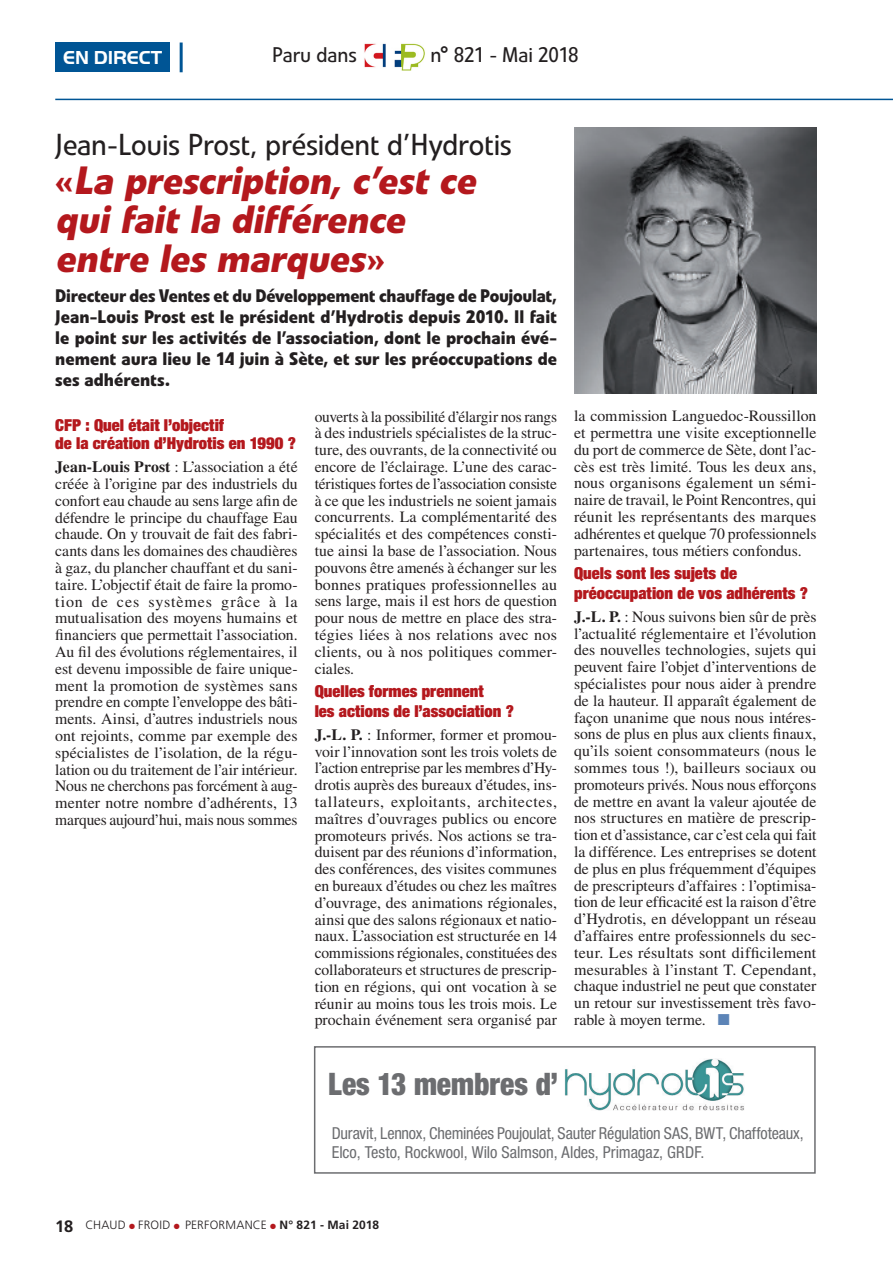
<style>
.page{position:relative;width:893px;height:1263px;background:#fff}
.page>*{position:absolute;margin:0;border:0;box-sizing:border-box;transform-origin:0 0}
.t1{font:italic 700 39px/39px "Linotype Veto";color:#b4181d}
.t2{font:900 condensed 31.05px "Helvetica Neue";color:#6c6d70;scale:.95 1}
.t3{font:30px "Linotype Veto";letter-spacing:-.01em;color:#231f20}
.t4{font:21px "Linotype Veto";letter-spacing:-.01em;color:#231f20}
.t5{font:700 19.5px "Handel Gothic LT";color:#fff}
.t6{font:700 18px/21px "Linotype Veto";color:#231f20;text-align:justify}
.t7{font:900 expanded 16.5px/19.8px "Helvetica Neue";letter-spacing:.005em;color:#b4181d}
.t8{font:condensed 16.5px/19.5px "Helvetica Neue";letter-spacing:-.01em;color:#6c6d70}
.t9{font:15.75px/16.8px "Times";color:#231f20;text-align:justify}
.t10{font:300 12px "Frutiger";letter-spacing:.02em;color:#231f20}
.s1{font-style:normal}
.s2{font-weight:700}
.s3{color:#5c84b7}
.s4{font-weight:700;font-size:16.5px}
.s5{color:#b4181d}
</style>
<div class="page">
<div style="left:55px;top:43px;width:115px;height:29px;background:#005595"></div>
<hr style="left:180px;top:43px;width:3px;height:29px;background:#005595">
<hr style="left:55px;top:99px;width:838px;height:1px;background:#005595">
<img style="left:574px;top:128px;width:242px;height:266px">
<div style="left:314px;top:1046px;width:502px;height:128px;border:2px solid #6c6d70"></div>
<img style="left:564px;top:1059px;width:180px;height:52px">
<img style="left:364px;top:43px;width:61px;height:27px">
<p class="t5" style="left:63px;top:47px;width:101px">EN DIRECT</p>
<h3 class="t4" style="left:272px;top:42px;width:86px">Paru dans</h3>
<h3 class="t4" style="left:430px;top:42px;width:150px">n° 821 - Mai 2018</h3>
<h3 class="t3" style="left:55px;top:127px;width:458px">Jean-Louis Prost, président d’Hydrotis</h3>
<h1 class="t1" style="left:55px;top:161px;width:430px"><span class="s1">«</span> La prescription,c’estce quifaitla différence entre les marques<span class="s1">»</span></h1>
<p class="t6" style="left:55px;top:285px;width:503px">Directeur des Ventes et du Développement chauffage de Poujoulat, Jean-Louis Prost est le président d’Hydrotis depuis 2010. Il fait le point sur les activités de l’association, dont le prochain évé&shy;nement aura lieu le 14 juin à Sète, et sur les préoccupations de ses adhérents.</p>
<p class="t9" style="left:315px;top:408px;width:244px">ouverts à la possibilité d’élargir nos rangs à des industriels spécialistes de la struc&shy;ture, des ouvrants, de la connectivité ou encore de l’éclairage. L’une des carac&shy;téristiques fortes de l’association consiste à ce que les industriels ne soient jamais concurrents. La complémentarité des spécialités et des compétences consti&shy;tue ainsi la base de l’association. Nous pouvons être amenés à échanger sur les bonnes pratiques professionnelles au sens large, mais il est hors de question pour nous de mettre en place des stra&shy;tégies liées à nos relations avec nos clients, ou à nos politiques commer&shy;ciales.</p>
<p class="t7" style="left:315px;top:681px;width:201px">Quelles formes prennent<br>les actions de l’association ?</p>
<p class="t9" style="left:315px;top:726px;width:244px"><span class="s2">J.-L. P.</span> : Informer, former et promou&shy;voir l’innovation sont les trois volets de l’action entreprise par les membres d’Hy&shy;drotis auprès des bureaux d’études, ins&shy;tallateurs, exploitants, architectes, maîtres d’ouvrages publics ou encore promoteurs privés. Nos actions se tra&shy;duisent par des réunions d’information, des conférences, des visites communes en bureaux d’études ou chez les maîtres d’ouvrage, des animations régionales, ainsi que des salons régionaux et natio&shy;naux. L’association est structurée en 14 commissions régionales, constituées des collaborateurs et structures de prescrip&shy;tion en régions, qui ont vocation à se réunir au moins tous les trois mois. Le prochain événement sera organisé par</p>
<p class="t7" style="left:55px;top:415px;width:242px;line-height:18.8px">CFP : Quel était l’objectif<br>de la création d’Hydrotis en 1990 ?</p>
<p class="t9" style="left:55px;top:458px;width:244px"><span class="s2">Jean-Louis Prost</span> : L’association a été créée à l’origine par des industriels du confort eau chaude au sens large afin de défendre le principe du chauffage Eau chaude. On y trouvait de fait des fabri&shy;cants dans les domaines des chaudières à gaz, du plancher chauffant et du sani&shy;taire. L’objectif était de faire la promo&shy;tion de ces systèmes grâce à la mutualisation des moyens humains et financiers que permettait l’association.<br>Au fil des évolutions réglementaires, il est devenu impossible de faire unique&shy;ment la promotion de systèmes sans prendre en compte l’enveloppe des bâti&shy;ments. Ainsi, d’autres industriels nous ont rejoints, comme par exemple des spécialistes de l’isolation, de la régu&shy;lation ou du traitement de l’air intérieur.<br>Nous ne cherchons pas forcément à aug&shy;menter notre nombre d’adhérents, 13 marques aujourd’hui, mais nous sommes</p>
<p class="t9" style="left:574px;top:407px;width:244px">la commission Languedoc-Roussillon et permettra une visite exceptionnelle du port de commerce de Sète, dont l’ac&shy;cès est très limité. Tous les deux ans, nous organisons également un sémi&shy;naire de travail, le Point Rencontres, qui réunit les représentants des marques adhérentes et quelque 70 professionnels partenaires, tous métiers confondus.</p>
<p class="t7" style="left:574px;top:563px;width:236px">Quels sont les sujets de préoccupation de vos adhérents ?</p>
<p class="t9" style="left:574px;top:608px;width:244px"><span class="s2">J.-L. P.</span> : Nous suivons bien sûr de près l’actualité réglementaire et l’évolution des nouvelles technologies, sujets qui peuvent faire l’objet d’interventions de spécialistes pour nous aider à prendre de la hauteur. Il apparaît également de façon unanime que nous nous intéres&shy;sons de plus en plus aux clients finaux, qu’ils soient consommateurs (nous le sommes tous !), bailleurs sociaux ou promoteurs privés. Nous nous efforçons de mettre en avant la valeur ajoutée de nos structures en matière de prescrip&shy;tion et d’assistance, car c’est cela qui fait la différence. Les entreprises se dotent de plus en plus fréquemment d’équipes de prescripteurs d’affaires : l’optimisa&shy;tion de leur efficacité est la raison d’être d’Hydrotis, en développant un réseau d’affaires entre professionnels du sec&shy;teur. Les résultats sont difficilement mesurables à l’instant T. Cependant, chaque industriel ne peut que constater un retour sur investissement très favo&shy;rable à moyen terme. <span class="s3">■</span></p>
<h2 class="t2" style="left:328px;top:1064px;width:244px">Les 13 membres d’</h2>
<p class="t8" style="left:332px;top:1123px;width:473px">Duravit, Lennox, Cheminées Poujoulat, Sauter Régulation SAS, BWT, Chaffoteaux,<br>Elco, Testo, Rockwool, Wilo Salmson, Aldes, Primagaz, GRDF.</p>
<p class="t10" style="left:55px;top:1218px;width:325px"><span class="s4">18</span> CHAUD <span class="s5">●</span> FROID <span class="s5">●</span> PERFORMANCE <span class="s5">●</span> <span class="s2">N° 821 - Mai 2018</span></p>
</div>
